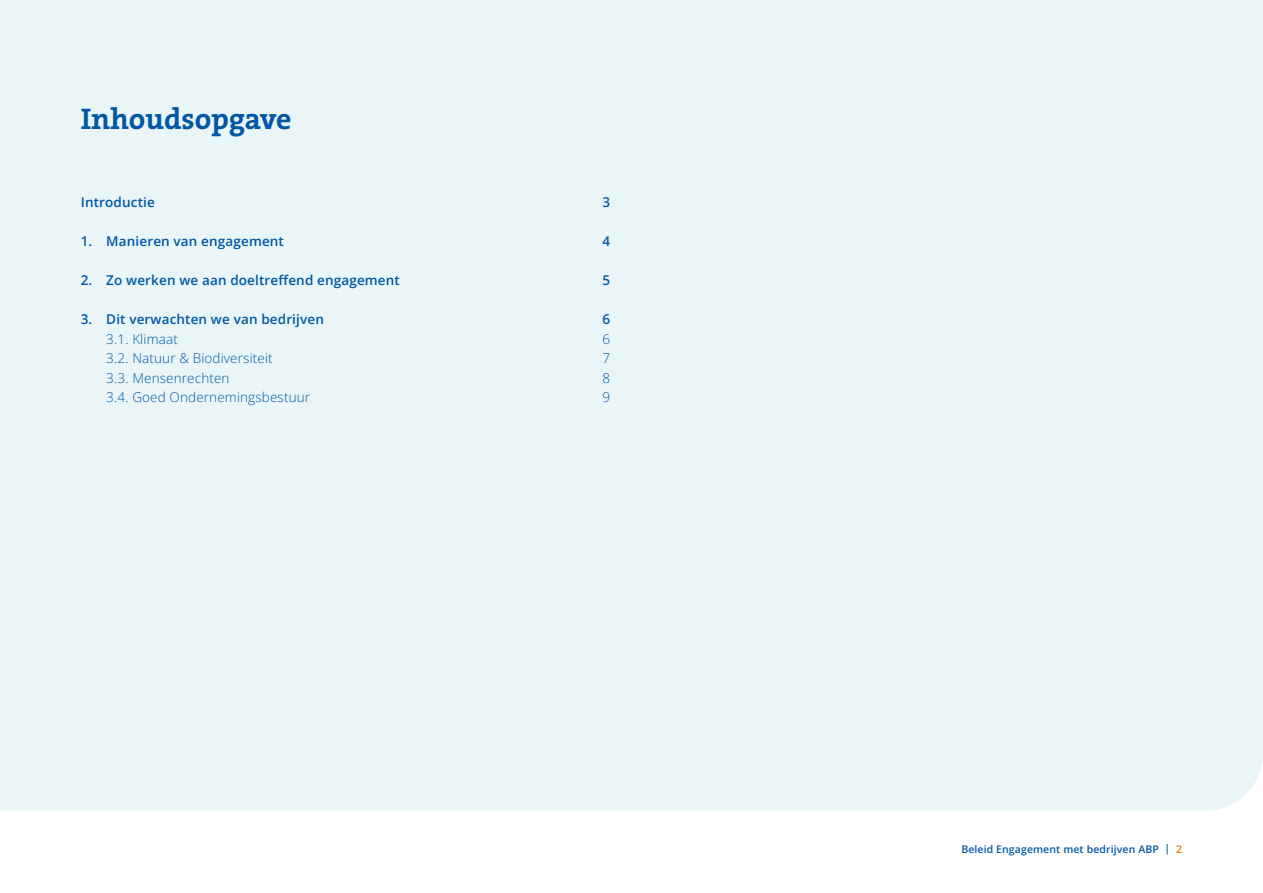
<style>
.page{position:relative;width:1263px;height:893px;background:#fff}
.page>*{position:absolute;margin:0;border:0;box-sizing:border-box;transform-origin:0 0}
.t1{font:700 30px "The Serif B W7";color:#0057a3}
.t2{font:600 13.5px "Open Sans";letter-spacing:.01em;color:#0057a3}
.t3{font:300 13.5px "Open Sans";letter-spacing:.01em;color:#0057a3}
.t4{font:600 10.5px "Open Sans";letter-spacing:.01em;color:#0057a3}
.s1{color:#ed7102}
</style>
<div class="page">
<div style="left:0;top:0;width:1263px;height:811px;background:#eaf5f8"></div>
<h1 class="t1" style="left:81px;top:99px;width:212px">Inhoudsopgave</h1>
<p class="t2" style="left:81px;top:193px;width:76px">Introductie</p>
<p class="t2" style="left:602px;top:193px;width:9px">3</p>
<p class="t2" style="left:81px;top:232px;width:205px">1. Manieren van engagement</p>
<p class="t2" style="left:602px;top:232px;width:9px">4</p>
<p class="t2" style="left:81px;top:271px;width:321px">2. Zo werken we aan doeltreffend engagement</p>
<p class="t2" style="left:602px;top:271px;width:9px">5</p>
<p class="t2" style="left:81px;top:310px;width:245px">3. Dit verwachten we van bedrijven</p>
<p class="t2" style="left:602px;top:310px;width:9px">6</p>
<p class="t3" style="left:106px;top:329px;width:73px">3.1. Klimaat</p>
<p class="t3" style="left:602px;top:329px;width:9px">6</p>
<p class="t3" style="left:106px;top:349px;width:168px">3.2. Natuur &amp; Biodiversiteit</p>
<p class="t3" style="left:602px;top:349px;width:9px">7</p>
<p class="t3" style="left:106px;top:368px;width:125px">3.3. Mensenrechten</p>
<p class="t3" style="left:602px;top:368px;width:9px">8</p>
<p class="t3" style="left:106px;top:388px;width:205px">3.4. Goed Ondernemingsbestuur</p>
<p class="t3" style="left:602px;top:388px;width:9px">9</p>
<p class="t4" style="left:961px;top:842px;width:222px">Beleid Engagement met bedrijven ABP | <span class="s1">2</span></p>
</div>
